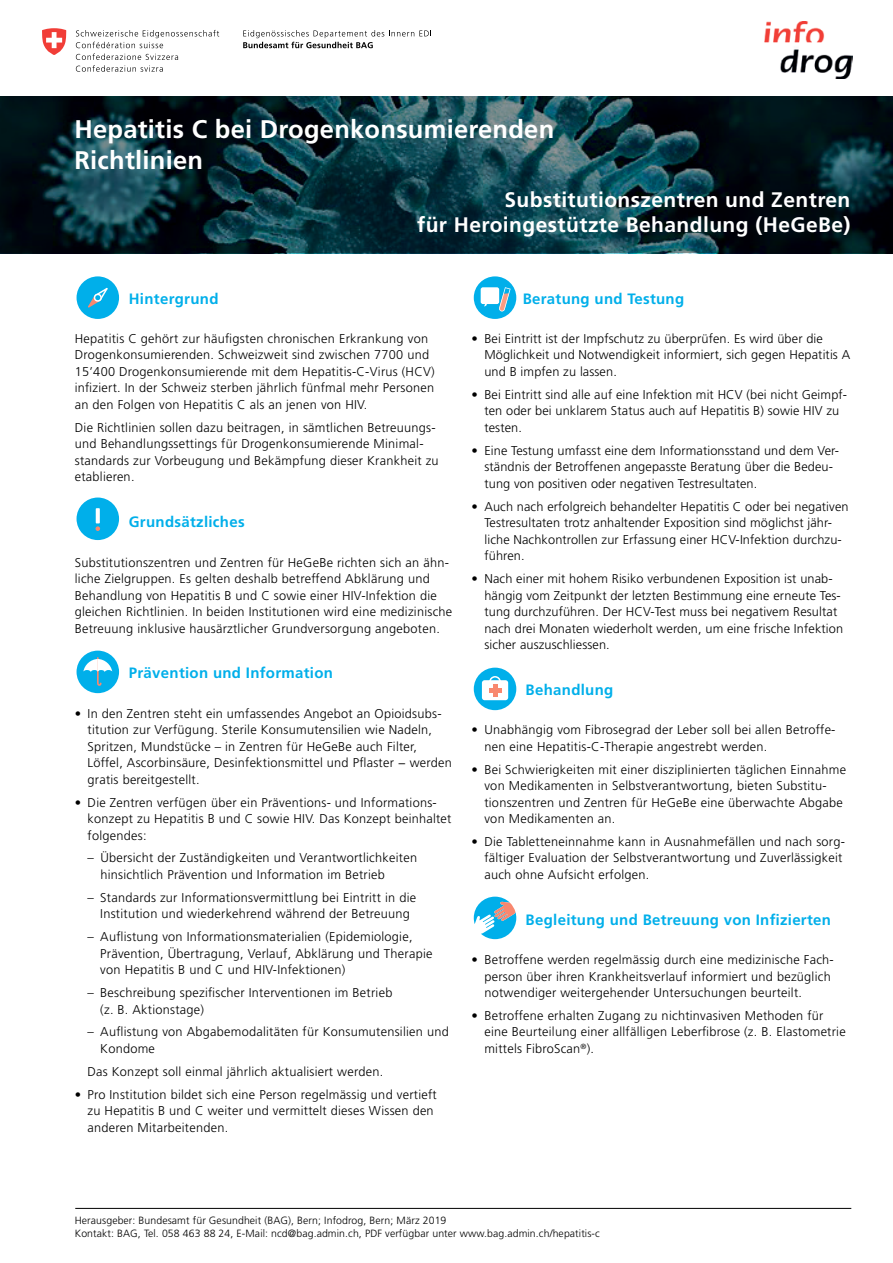
<style>
.page{position:relative;width:893px;height:1263px;background:#fff}
.page>*{position:absolute;margin:0;border:0;box-sizing:border-box;transform-origin:0 0}
.t1{font:700 25.5px/30.6px "Frutiger";letter-spacing:.01em;color:#fff}
.t2{font:700 21px/25.2px "Frutiger";letter-spacing:.02em;color:#fff;text-align:right}
.t3{font:700 15px "Frutiger";letter-spacing:.02em;color:#00afea}
.t4{font:300 12.75px/16.5px "Frutiger";letter-spacing:.02em;color:#000}
.t5{font:300 10.5px/12.6px "Frutiger";letter-spacing:.01em;color:#000}
</style>
<div class="page">
<div style="left:77px;top:276px;width:42px;height:43px;background:#00afea;border-radius:50%"></div>
<svg style="left:88px;top:287px;width:20px;height:21px"></svg>
<div style="left:77px;top:497px;width:42px;height:43px;background:#00afea;border-radius:50%"></div>
<div style="left:96px;top:508px;width:4px;height:15px;border:2px solid #fff"></div>
<svg style="left:95px;top:526px;width:5px;height:5px"></svg>
<div style="left:77px;top:651px;width:42px;height:42px;background:#00afea;border-radius:50%"></div>
<svg style="left:83px;top:657px;width:29px;height:29px"></svg>
<div style="left:474px;top:668px;width:42px;height:42px;background:#00afea;border-radius:50%"></div>
<div style="left:482px;top:680px;width:26px;height:20px;background:#fff;border-radius:3px"></div>
<hr style="left:493px;top:684px;width:4px;height:13px;background:#f8886f">
<hr style="left:489px;top:689px;width:12px;height:4px;background:#f8886f">
<svg style="left:488px;top:676px;width:14px;height:5px"></svg>
<div style="left:474px;top:276px;width:42px;height:43px;background:#00afea;border-radius:50%"></div>
<svg style="left:499px;top:287px;width:12px;height:24px"></svg>
<div style="left:481px;top:287px;width:18px;height:17px;background:#fff;border-radius:2px"></div>
<svg style="left:474px;top:897px;width:42px;height:42px"></svg>
<hr style="left:75px;top:1208px;width:776px;height:1px;background:#000">
<img style="left:764px;top:21px;width:88px;height:58px">
<svg style="left:243px;top:30px;width:188px;height:18px"></svg>
<svg style="left:76px;top:30px;width:143px;height:42px"></svg>
<svg style="left:42px;top:28px;width:25px;height:27px"></svg>
<svg style="left:0;top:97px;width:893px;height:156px;background:#0c2d36"></svg>
<h1 class="t1" style="left:74px;top:114px;width:481px">Hepatitis C bei Drogenkonsumierenden<br>Richtlinien</h1>
<h2 class="t2" style="left:417px;top:187px;width:435px">Substitutionszentren und Zentren<br>für Heroingestützte Behandlung (HeGeBe)</h2>
<p class="t3" style="left:129px;top:290px;width:91px">Hintergrund</p>
<p class="t4" style="left:75px;top:330px;width:361px">Hepatitis C gehört zur häufigsten chronischen Erkrankung von Drogenkonsumierenden. Schweizweit sind zwischen 7700 und 15’400 Drogenkonsumierende mit dem Hepatitis-C-Virus (HCV) infiziert. In der Schweiz sterben jährlich fünfmal mehr Personen an den Folgen von Hepatitis C als an jenen von HIV.</p>
<p class="t4" style="left:75px;top:419px;width:365px">Die Richtlinien sollen dazu beitragen, in sämtlichen Betreuungs&shy;und Behandlungssettings für Drogenkonsumierende Minimal&shy;standards zur Vorbeugung und Bekämpfung dieser Krankheit zu etablieren.</p>
<p class="t3" style="left:129px;top:513px;width:117px">Grundsätzliches</p>
<p class="t4" style="left:75px;top:554px;width:379px">Substitutionszentren und Zentren für HeGeBe richten sich an ähn&shy;liche Zielgruppen. Es gelten deshalb betreffend Abklärung und Behandlung von Hepatitis B und C sowie einer HIV-Infektion die gleichen Richtlinien. In beiden Institutionen wird eine medizinische Betreuung inklusive hausärztlicher Grundversorgung angeboten.</p>
<p class="t3" style="left:129px;top:664px;width:206px">Prävention und Information</p>
<p class="t4" style="left:88px;top:705px;width:366px;text-indent:-13px">• In den Zentren steht ein umfassendes Angebot an Opioidsubs&shy;titution zur Verfügung. Sterile Konsumutensilien wie Nadeln, Spritzen, Mundstücke – in Zentren für HeGeBe auch Filter, Löffel, Ascorbinsäure, Desinfektionsmittel und Pflaster − werden gratis bereitgestellt.</p>
<p class="t4" style="left:88px;top:794px;width:365px;text-indent:-13px">• Die Zentren verfügen über ein Präventions- und Informations&shy;konzept zu Hepatitis B und C sowie HIV. Das Konzept beinhaltet folgendes:</p>
<p class="t4" style="left:100px;top:850px;width:318px;text-indent:-13px">– Übersicht der Zuständigkeiten und Verantwortlichkeiten hinsichtlich Prävention und Information im Betrieb</p>
<p class="t4" style="left:88px;top:889px;width:330px;text-align:center">– Standards zur Informationsvermittlung bei Eintritt in die<br>Institution und wiederkehrend während der Betreuung</p>
<p class="t4" style="left:100px;top:929px;width:334px;text-indent:-13px">– Auflistung von Informationsmaterialien (Epidemiologie,<br>Prävention, Übertragung, Verlauf, Abklärung und Therapie von Hepatitis B und C und HIV-Infektionen)</p>
<p class="t4" style="left:100px;top:984px;width:294px;text-indent:-13px">– Beschreibung spezifischer Interventionen im Betrieb (z. B. Aktionstage)</p>
<p class="t4" style="left:100px;top:1024px;width:350px;text-indent:-13px">– Auflistung von Abgabemodalitäten für Konsumutensilien und<br>Kondome</p>
<p class="t4" style="left:88px;top:1063px;width:297px">Das Konzept soll einmal jährlich aktualisiert werden.</p>
<p class="t4" style="left:88px;top:1086px;width:351px;text-indent:-13px">• Pro Institution bildet sich eine Person regelmässig und vertieft zu Hepatitis B und C weiter und vermittelt dieses Wissen den anderen Mitarbeitenden.</p>
<p class="t3" style="left:523px;top:290px;width:163px">Beratung und Testung</p>
<p class="t4" style="left:484px;top:330px;width:367px;text-indent:-13px">• Bei Eintritt ist der Impfschutz zu überprüfen. Es wird über die<br>Möglichkeit und Notwendigkeit informiert, sich gegen Hepatitis A und B impfen zu lassen.</p>
<p class="t4" style="left:484px;top:386px;width:364px;text-indent:-13px">• Bei Eintritt sind alle auf eine Infektion mit HCV (bei nicht Geimpf&shy;ten oder bei unklarem Status auch auf Hepatitis B) sowie HIV zu testen.</p>
<p class="t4" style="left:484px;top:442px;width:356px;text-indent:-13px">• Eine Testung umfasst eine dem Informationsstand und dem Ver&shy;ständnis der Betroffenen angepasste Beratung über die Bedeu&shy;tung von positiven oder negativen Testresultaten.</p>
<p class="t4" style="left:484px;top:498px;width:366px;text-indent:-13px">• Auch nach erfolgreich behandelter Hepatitis C oder bei negativen Testresultaten trotz anhaltender Exposition sind möglichst jähr&shy;liche Nachkontrollen zur Erfassung einer HCV-Infektion durchzu&shy;führen.</p>
<p class="t4" style="left:484px;top:570px;width:360px;text-indent:-13px">• Nach einer mit hohem Risiko verbundenen Exposition ist unab&shy;hängig vom Zeitpunkt der letzten Bestimmung eine erneute Tes&shy;tung durchzuführen. Der HCV-Test muss bei negativem Resultat nach drei Monaten wiederholt werden, um eine frische Infektion sicher auszuschliessen.</p>
<p class="t3" style="left:526px;top:681px;width:89px">Behandlung</p>
<p class="t4" style="left:484px;top:722px;width:353px;text-indent:-13px">• Unabhängig vom Fibrosegrad der Leber soll bei allen Betroffe&shy;nen eine Hepatitis-C-Therapie angestrebt werden.</p>
<p class="t4" style="left:484px;top:761px;width:363px;text-indent:-13px">• Bei Schwierigkeiten mit einer disziplinierten täglichen Einnahme von Medikamenten in Selbstverantwortung, bieten Substitu&shy;tionszentren und Zentren für HeGeBe eine überwachte Abgabe von Medikamenten an.</p>
<p class="t4" style="left:484px;top:833px;width:362px;text-indent:-13px">• Die Tabletteneinnahme kann in Ausnahmefällen und nach sorg&shy;fältiger Evaluation der Selbstverantwortung und Zuverlässigkeit auch ohne Aufsicht erfolgen.</p>
<p class="t3" style="left:526px;top:911px;width:307px">Begleitung und Betreuung von Infizierten</p>
<p class="t4" style="left:484px;top:952px;width:351px;text-indent:-13px">• Betroffene werden regelmässig durch eine medizinische Fach&shy;person über ihren Krankheitsverlauf informiert und bezüglich notwendiger weitergehender Untersuchungen beurteilt.</p>
<p class="t4" style="left:484px;top:1007px;width:363px;text-indent:-13px">• Betroffene erhalten Zugang zu nichtinvasiven Methoden für eine Beurteilung einer allfälligen Leberfibrose (z. B. Elastometrie mittels FibroScan<sup>®</sup>).</p>
<p class="t5" style="left:75px;top:1214px;width:526px">Herausgeber: Bundesamt für Gesundheit (BAG), Bern; Infodrog, Bern; März 2019<br>Kontakt: BAG, Tel. 058 463 88 24, E-Mail: ncd@bag.admin.ch, PDF verfügbar unter www.bag.admin.ch/hepatitis-c</p>
</div>
